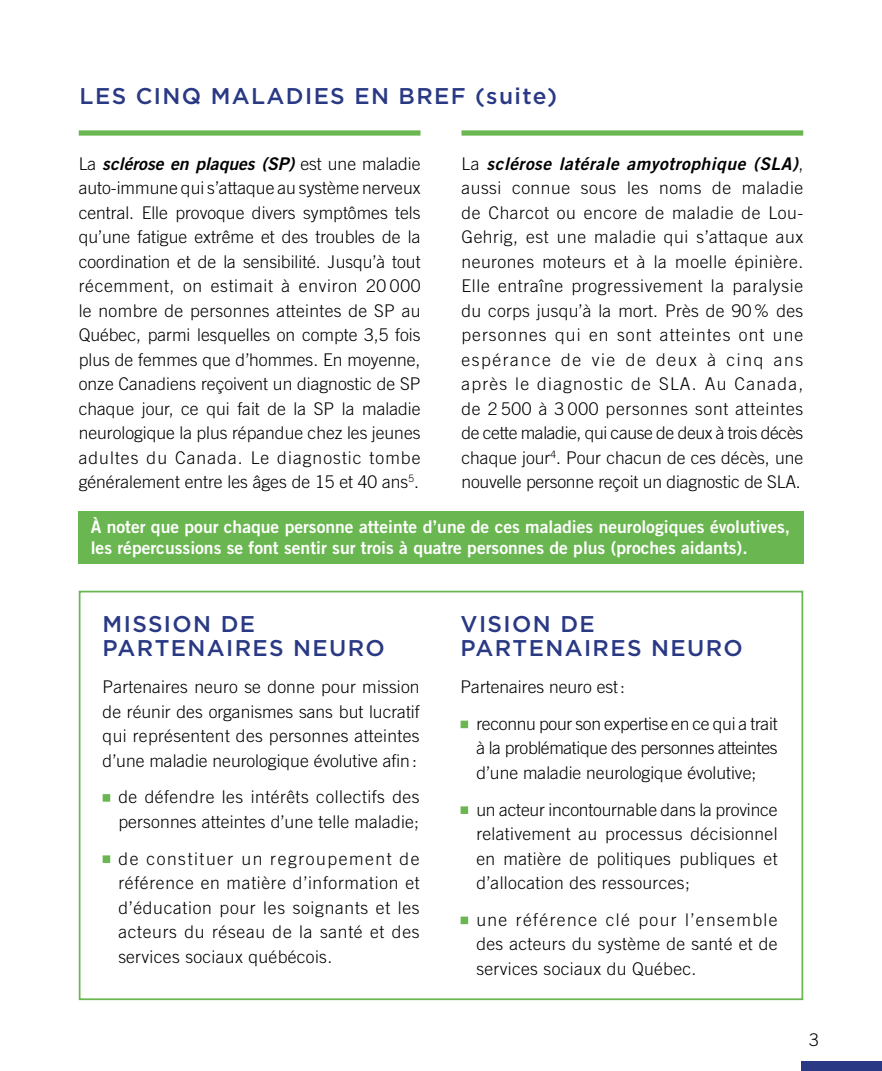
<style>
.page{position:relative;width:882px;height:1071px;background:#fff}
.page>*{position:absolute;margin:0;border:0;box-sizing:border-box;transform-origin:0 0}
.t1{font:500 22.75px/24.5px "Gotham";letter-spacing:.06em;color:#293984}
.t2{font:300 17.5px/24.5px "Trade Gothic";letter-spacing:.01em;color:#000;text-align:justify}
.t3{font:17.5px/20.7px "Trade Gothic Bold Two";color:#fff}
.t4{font:300 17.5px/24.5px "Trade Gothic";letter-spacing:-.02em;color:#000}
.t5{font:300 17.5px/36.8px "Trade Gothic";letter-spacing:-.015em;color:#000}
.t6{font:italic 17.5px "Trade Gothic Bold Two";letter-spacing:.03em;color:#000}
.t7{font:italic 17.5px "Trade Gothic Bold Two";color:#000}
.s1{font-family:"Trade Gothic";font-weight:300;font-style:normal}
</style>
<div class="page">
<div style="left:79px;top:591px;width:724px;height:409px;border:2px solid #6ab650"></div>
<svg style="left:103px;top:794px;width:7px;height:8px"></svg>
<div style="left:103px;top:855px;width:7px;height:8px;background:#6ab650;border:2px solid #6ab650"></div>
<div style="left:461px;top:721px;width:7px;height:7px;background:#6ab650"></div>
<div style="left:461px;top:806px;width:7px;height:8px;background:#6ab650;border:2px solid #6ab650"></div>
<div style="left:461px;top:917px;width:7px;height:7px;background:#6ab650"></div>
<div style="left:79px;top:130px;width:342px;height:6px;background:#6ab650"></div>
<div style="left:461px;top:130px;width:342px;height:6px;background:#6ab650"></div>
<div style="left:801px;top:1061px;width:81px;height:10px;background:#293984"></div>
<div style="left:78px;top:511px;width:725px;height:53px;background:#6ab650"></div>
<h1 class="t1" style="left:80px;top:83px;width:171px">LES CINQ MALA</h1>
<h1 class="t1" style="left:286px;top:83px;width:273px">DIES EN BREF (SUITE)</h1>
<p class="t7" style="left:79px;top:153px;width:343px"><span class="s1">La</span> sclérose en plaques (SP) <span class="s1">est une maladie</span></p>
<p class="t2" style="left:79px;top:176px;width:343px">auto-immune qui s’attaque au système nerveux central. Elle provoque divers symptômes tels qu’une fatigue extrême et des troubles de la coordination et de la sensibilité. Jusqu’à tout récemment, on estimait à environ 20 000 le nombre de personnes atteintes de SP au Québec, parmi lesquelles on compte 3,5 fois plus de femmes que d’hommes. En moyenne, onze Canadiens reçoivent un diagnostic de SP chaque jour, ce qui fait de la SP la maladie neurologique la plus répandue chez les jeunes adultes du Canada. Le diagnostic tombe généralement entre les âges de 15 et 40 ans<sup>5</sup>.</p>
<p class="t6" style="left:461px;top:153px;width:343px"><span class="s1">La</span> sclérose latérale amyotrophique (SLA)<span class="s1">,</span></p>
<p class="t2" style="left:461px;top:176px;width:343px">aussi connue sous les noms de maladie de Charcot ou encore de maladie de Lou-Gehrig, est une maladie qui s’attaque aux neurones moteurs et à la moelle épinière.<br>Elle entraîne progressivement la paralysie du corps jusqu’à la mort. Près de 90% des personnes qui en sont atteintes ont une espérance de vie de deux à cinq ans après le diagnostic de SLA. Au Canada, de 2 500 à 3 000 personnes sont atteintes de cette maladie, qui cause de deux à trois décès chaque jour<sup>4</sup>. Pour chacun de ces décès, une nouvelle personne reçoit un diagnostic de SLA.</p>
<p class="t3" style="left:91px;top:516px;width:701px">À noter que pour chaque personne atteinte d’une de ces maladies neurologiques évolutives, les répercussions se font sentir sur trois à quatre personnes de plus (proches aidants).</p>
<h1 class="t1" style="left:103px;top:611px;width:284px">M ISSION DE<br>PARTENAIRES NEURO</h1>
<p class="t2" style="left:103px;top:675px;width:319px">Partenaires neuro se donne pour mission de réunir des organismes sans but lucratif qui représentent des personnes atteintes d’une maladie neurologique évolutive afin:</p>
<p class="t2" style="left:118px;top:785px;width:303px">de défendre les intérêts collectifs des personnes atteintes d’une telle maladie;</p>
<p class="t2" style="left:118px;top:846px;width:303px">de constituer un regroupement de référence en matière d’information et d’éducation pour les soignants et les acteurs du réseau de la santé et des services sociaux québécois.</p>
<h1 class="t1" style="left:461px;top:611px;width:284px">VISION DE<br>PARTENAIRES NEURO</h1>
<p class="t5" style="left:476px;top:668px;width:303px;text-indent:-16px">Partenaires neuro est:<br>reconnu pour son expertise en ce qui a trait</p>
<p class="t4" style="left:476px;top:736px;width:303px">à la problématique des personnes atteintes d’une maladie neurologique évolutive;</p>
<p class="t2" style="left:476px;top:797px;width:303px">un acteur incontournable dans la province relativement au processus décisionnel en matière de politiques publiques et d’allocation des ressources;</p>
<p class="t2" style="left:476px;top:907px;width:303px">une référence clé pour l’ensemble des acteurs du système de santé et de services sociaux du Québec.</p>
<p class="t2" style="left:809px;top:1027px;width:11px">3</p>
</div>
